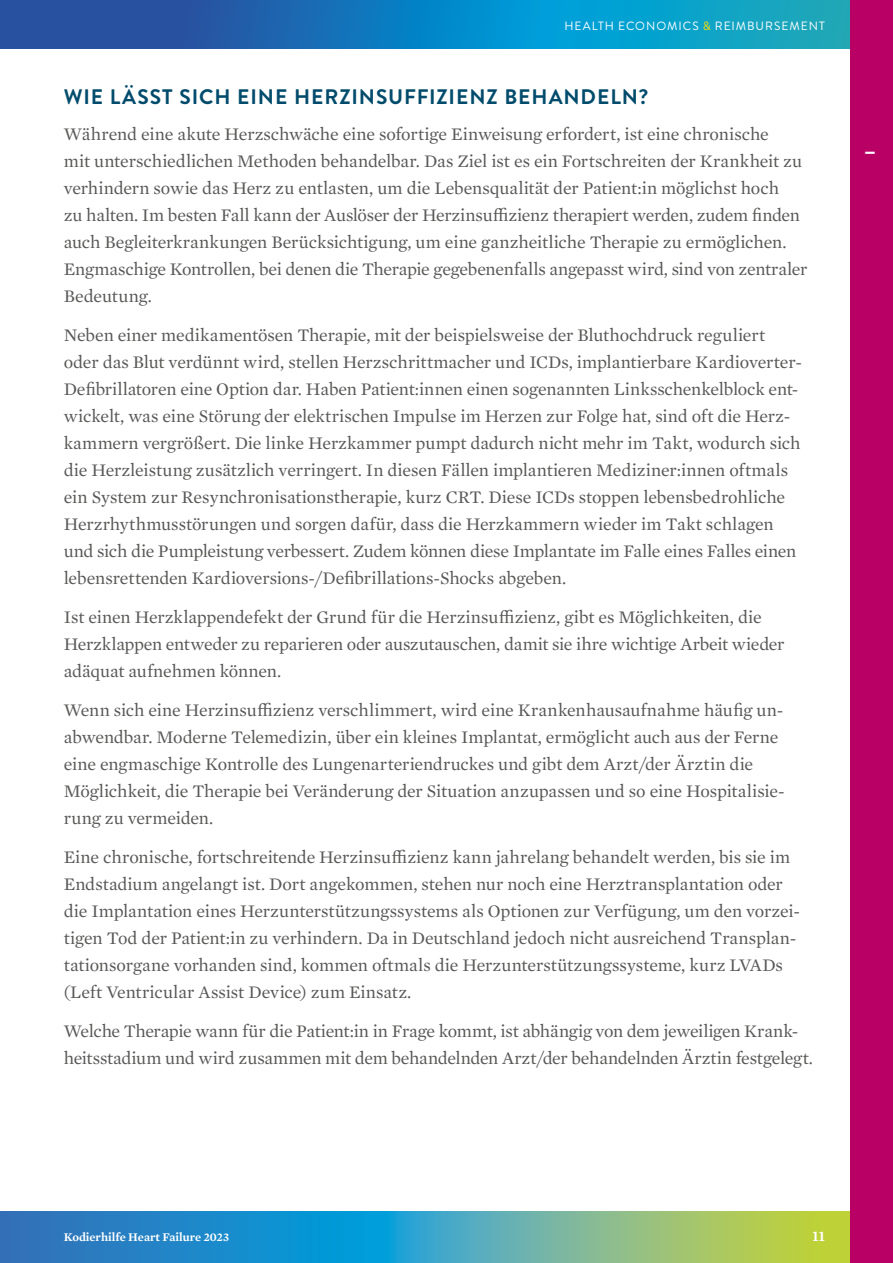
<style>
.page{position:relative;width:893px;height:1263px;background:#fff}
.page>*{position:absolute;margin:0;border:0;box-sizing:border-box;transform-origin:0 0}
.t1{font:700 21px "Brandon Grotesque";letter-spacing:.04em;color:#004b6c}
.t2{font:18px/27px "Mercury Text G1";letter-spacing:-.01em;color:#575756}
.t3{font:600 15px "Mercury Text G1";color:#fff}
.t4{font:900 13.5px "Brandon Grotesque";color:#fff}
.t5{font:12px "Brandon Grotesque";letter-spacing:.08em;color:#fff}
.t6{font:600 12px "Mercury Text G1";color:#fff}
.s1{color:#ffdf00}
</style>
<div class="page">
<svg style="left:0;top:0;width:850px;height:49px;background:#147eba"></svg>
<svg style="left:0;top:1212px;width:850px;height:51px;background:#53a3a6"></svg>
<div style="left:850px;top:0;width:43px;height:1263px;background:#b90064"></div>
<p class="t5" style="left:564px;top:17px;width:262px">HEALTH ECONOMICS <span class="s1">&amp;</span> REIMBURSEMENT</p>
<p class="t1" style="left:64px;top:82px;width:586px">WIE LÄSST SICH EINE HERZINSUFFIZIENZ BEHANDELN?</p>
<p class="t2" style="left:64px;top:120px;width:745px">Während eine akute Herzschwäche eine sofortige Einweisung erfordert, ist eine chronische<br>mit unterschiedlichen Methoden behandelbar. Das Ziel ist es ein Fortschreiten der Krankheit zu verhindern sowie das Herz zu entlasten, um die Lebensqualität der Patient:in möglichst hoch<br>zu halten. Im besten Fall kann der Auslöser der Herzinsuffizienz therapiert werden, zudem finden auch Begleiterkrankungen Berücksichtigung, um eine ganzheitliche Therapie zu ermöglichen.<br>Engmaschige Kontrollen, bei denen die Therapie gegebenenfalls angepasst wird, sind von zentraler Bedeutung.</p>
<p class="t2" style="left:64px;top:321px;width:740px">Neben einer medikamentösen Therapie, mit der beispielsweise der Bluthochdruck reguliert oder das Blut verdünnt wird, stellen Herzschrittmacher und ICDs, implantierbare Kardioverter-Defibrillatoren eine Option dar. Haben Patient:innen einen sogenannten Linksschenkelblock ent&shy;wickelt, was eine Störung der elektrischen Impulse im Herzen zur Folge hat, sind oft die Herz&shy;kammern vergrößert. Die linke Herzkammer pumpt dadurch nicht mehr im Takt, wodurch sich die Herzleistung zusätzlich verringert. In diesen Fällen implantieren Mediziner:innen oftmals ein System zur Resynchronisationstherapie, kurz CRT. Diese ICDs stoppen lebensbedrohliche Herzrhythmusstörungen und sorgen dafür, dass die Herzkammern wieder im Takt schlagen und sich die Pumpleistung verbessert. Zudem können diese Implantate im Falle eines Falles einen lebensrettenden Kardioversions-/Defibrillations-Shocks abgeben.</p>
<p class="t2" style="left:64px;top:603px;width:722px">Ist einen Herzklappendefekt der Grund für die Herzinsuffizienz, gibt es Möglichkeiten, die<br>Herzklappen entweder zu reparieren oder auszutauschen, damit sie ihre wichtige Arbeit wieder adäquat aufnehmen können.</p>
<p class="t2" style="left:64px;top:696px;width:722px">Wenn sich eine Herzinsuffizienz verschlimmert, wird eine Krankenhausaufnahme häufig un&shy;abwendbar. Moderne Telemedizin, über ein kleines Implantat, ermöglicht auch aus der Ferne eine engmaschige Kontrolle des Lungenarteriendruckes und gibt dem Arzt/der Ärztin die Möglichkeit, die Therapie bei Veränderung der Situation anzupassen und so eine Hospitalisie&shy;rung zu vermeiden.</p>
<p class="t2" style="left:64px;top:843px;width:738px">Eine chronische, fortschreitende Herzinsuffizienz kann jahrelang behandelt werden, bis sie im Endstadium angelangt ist. Dort angekommen, stehen nur noch eine Herztransplantation oder die Implantation eines Herzunterstützungssystems als Optionen zur Verfügung, um den vorzei&shy;tigen Tod der Patient:in zu verhindern. Da in Deutschland jedoch nicht ausreichend Transplan&shy;tationsorgane vorhanden sind, kommen oftmals die Herzunterstützungssysteme, kurz LVADs (Left Ventricular Assist Device) zum Einsatz.</p>
<p class="t2" style="left:64px;top:1017px;width:751px">Welche Therapie wann für die Patient:in in Frage kommt, ist abhängig von dem jeweiligen Krank&shy;heitsstadium und wird zusammen mit dem behandelnden Arzt/der behandelnden Ärztin festgelegt.</p>
<p class="t4" style="left:861px;top:155px;width:6px;rotate:-90deg">I</p>
<p class="t6" style="left:64px;top:1228px;width:167px">Kodierhilfe Heart Failure 2023</p>
<p class="t3" style="left:813px;top:1225px;width:14px">11</p>
</div>
